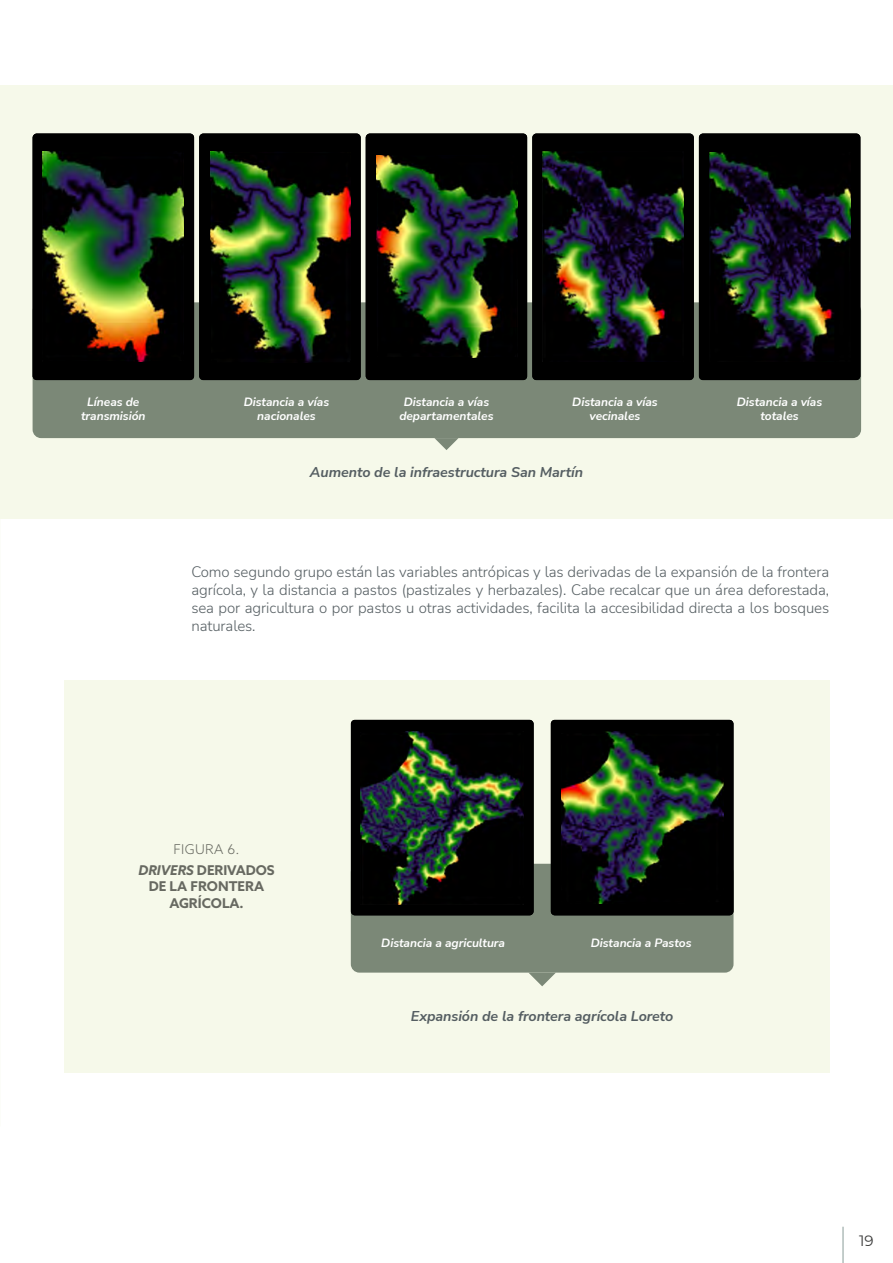
<style>
.page{position:relative;width:893px;height:1263px;background:#fff}
.page>*{position:absolute;margin:0;border:0;box-sizing:border-box;transform-origin:0 0}
.t1{font:300 15px/18px "Nunito Sans";letter-spacing:-.005em;color:#555e62;text-align:justify}
.t2{font:15px "Montserrat";color:#3c3c3b}
.t3{font:italic 700 14.25px "Nunito Sans";letter-spacing:-.005em;color:#555e62}
.t4{font:700 13.5px/20.7px "Azo Sans";color:#676961;text-align:center}
.t5{font:italic 700 12px/13.5px "Nunito Sans";letter-spacing:-.005em;color:#fff;text-align:center}
.s1{font-weight:300}
.s2{font-style:italic}
</style>
<div class="page">
<div style="left:0;top:85px;width:893px;height:434px;background:#f6f9ea"></div>
<div style="left:64px;top:680px;width:766px;height:392px;background:#f6f9ea"></div>
<div style="left:33px;top:302px;width:828px;height:136px;background:#7b8877;border-radius:9px"></div>
<img style="left:33px;top:133px;width:827px;height:247px">
<img style="left:709px;top:152px;width:141px;height:209px">
<div style="left:351px;top:864px;width:382px;height:108px;background:#7b8877;border-radius:9px"></div>
<div style="left:351px;top:720px;width:183px;height:195px;background:#000"></div>
<img style="left:361px;top:731px;width:162px;height:173px">
<div style="left:551px;top:720px;width:182px;height:195px;background:#000"></div>
<img style="left:562px;top:732px;width:161px;height:171px">
<hr style="left:843px;top:1227px;width:1px;height:36px;background:#8a9c98">
<svg style="left:434px;top:438px;width:24px;height:12px"></svg>
<svg style="left:528px;top:972px;width:28px;height:14px"></svg>
<p class="t5" style="left:81px;top:395px;width:66px">Líneas de transmisión</p>
<p class="t5" style="left:244px;top:395px;width:87px">Distancia a vías nacionales</p>
<p class="t5" style="left:399px;top:395px;width:96px">Distancia a vías departamentales</p>
<p class="t5" style="left:572px;top:395px;width:87px">Distancia a vías vecinales</p>
<p class="t5" style="left:737px;top:395px;width:87px">Distancia a vías totales</p>
<p class="t3" style="left:310px;top:462px;width:275px">Aumento de la infraestructura San Martín</p>
<p class="t1" style="left:191px;top:562px;width:639px">Como segundo grupo están las variables antrópicas y las derivadas de la expansión de la frontera agrícola, y la distancia a pastos (pastizales y herbazales). Cabe recalcar que un área deforestada, sea por agricultura o por pastos u otras actividades, facilita la accesibilidad directa a los bosques naturales.</p>
<p class="t4" style="left:138px;top:838px;width:138px"><span class="s1">FIGURA 6.<br></span><span class="s2">DRIVERS</span> DERIVADOS</p>
<p class="t4" style="left:149px;top:878px;width:117px;line-height:16.5px">DE LA FRONTERA<br>AGRÍCOLA.</p>
<p class="t5" style="left:381px;top:935px;width:125px">Distancia a agricultura</p>
<p class="t5" style="left:591px;top:935px;width:102px">Distancia a Pastos</p>
<p class="t3" style="left:411px;top:1005px;width:264px">Expansión de la frontera agrícola Loreto</p>
<p class="t2" style="left:859px;top:1230px;width:16px">19</p>
</div>
